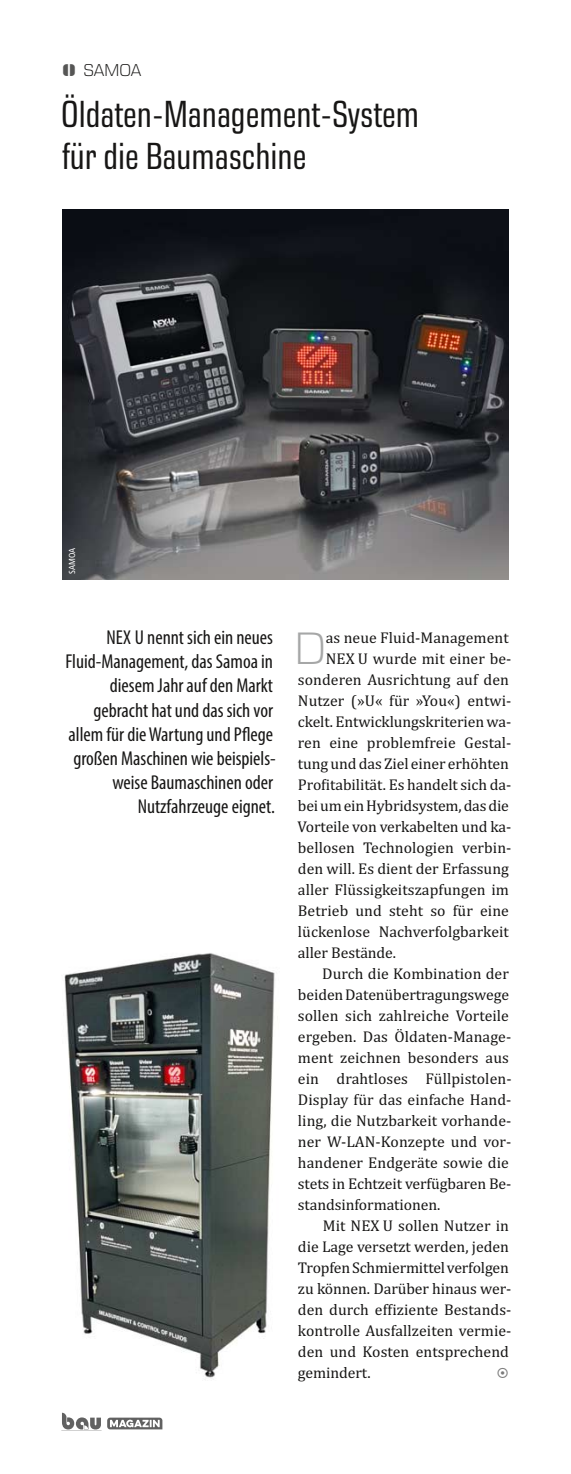
<style>
.page{position:relative;width:571px;height:1474px;background:#fff}
.page>*{position:absolute;margin:0;border:0;box-sizing:border-box;transform-origin:0 0}
.t1{font:300 46.2px "Eurostile Next LT Pro";color:#a6a7a7}
.t2{font:condensed 38.5px/42px "Eurostile Next LT Pro";color:#171615}
.t3{font:condensed 20.12px/24.2px "Myriad Pro";color:#171615;text-align:right}
.t4{font:300 17.5px "Eurostile Next LT Pro";letter-spacing:-.005em;color:#171615}
.t5{font:15.75px "Cambria";letter-spacing:.005em;color:#171615}
.t6{font:14px "Wingdings";color:#7a7a7a}
.t7{font:condensed 8.75px "Frutiger LT Pro";color:#fff}
.s1{font-family:"Stamp Out";font-weight:400;font-size:22.75px;color:#565655}
</style>
<div class="page">
<svg style="left:62px;top:1412px;width:39px;height:17px"></svg>
<svg style="left:107px;top:1417px;width:55px;height:12px"></svg>
<img style="left:64px;top:953px;width:214px;height:427px">
<img style="left:62px;top:210px;width:446px;height:369px">
<p class="t4" style="left:62px;top:60px;width:81px"><span class="s1">L</span> SAMOA</p>
<h2 class="t2" style="left:61px;top:93px;width:359px">Öldaten-Management-System für die Baumaschine</h2>
<p class="t7" style="left:67px;top:574px;width:27px;rotate:-90deg">SAMOA</p>
<p class="t3" style="left:65px;top:625px;width:212px">NEX U nennt sich ein neues<br>Fluid-Management, das Samoa in diesem Jahr auf den Markt gebracht hat und das sich vor allem für die Wartung und Pflege großen Maschinen wie beispiels&shy;weise Baumaschinen oder<br>Nutzfahrzeuge eignet.</p>
<h1 class="t1" style="left:295px;top:623px;width:33px">D</h1>
<p class="t5" style="left:325px;top:628px;width:184px">as neue Fluid‐Management</p>
<p class="t5" style="left:325px;top:649px;width:187px">NEX U wurde mit einer be‐</p>
<p class="t5" style="left:298px;top:670px;width:212px">sonderen Ausrichtung auf den</p>
<p class="t5" style="left:298px;top:691px;width:215px">Nutzer (»U« für »You«) entwi‐</p>
<p class="t5" style="left:298px;top:712px;width:215px">ckelt. Entwicklungskriterien wa‐</p>
<p class="t5" style="left:298px;top:733px;width:215px">ren eine problemfreie Gestal‐</p>
<p class="t5" style="left:298px;top:754px;width:212px">tung und das Ziel einer erhöhten</p>
<p class="t5" style="left:298px;top:775px;width:215px">Profitabilität. Es handelt sich da‐</p>
<p class="t5" style="left:298px;top:796px;width:212px">bei um ein Hybridsystem, das die</p>
<p class="t5" style="left:297px;top:817px;width:215px">Vorteile von verkabelten und ka‐</p>
<p class="t5" style="left:298px;top:838px;width:215px">bellosen Technologien verbin‐</p>
<p class="t5" style="left:298px;top:859px;width:212px">den will. Es dient der Erfassung</p>
<p class="t5" style="left:298px;top:880px;width:212px">aller Flüssigkeitszapfungen im</p>
<p class="t5" style="left:298px;top:901px;width:212px">Betrieb und steht so für eine</p>
<p class="t5" style="left:298px;top:922px;width:212px">lückenlose Nachverfolgbarkeit</p>
<p class="t5" style="left:298px;top:943px;width:100px">aller Bestände.</p>
<p class="t5" style="left:322px;top:964px;width:188px">Durch die Kombination der</p>
<p class="t5" style="left:298px;top:985px;width:212px">beiden Datenübertragungswege</p>
<p class="t5" style="left:298px;top:1006px;width:212px">sollen sich zahlreiche Vorteile</p>
<p class="t5" style="left:298px;top:1027px;width:215px">ergeben. Das Öldaten‐Manage‐</p>
<p class="t5" style="left:298px;top:1048px;width:212px">ment zeichnen besonders aus</p>
<p class="t5" style="left:298px;top:1069px;width:215px">ein drahtloses Füllpistolen‐</p>
<p class="t5" style="left:298px;top:1090px;width:215px">Display für das einfache Hand‐</p>
<p class="t5" style="left:298px;top:1111px;width:215px">ling, die Nutzbarkeit vorhande‐</p>
<p class="t5" style="left:298px;top:1132px;width:215px">ner W‐LAN‐Konzepte und vor‐</p>
<p class="t5" style="left:298px;top:1153px;width:212px">handener Endgeräte sowie die</p>
<p class="t5" style="left:298px;top:1174px;width:215px">stets in Echtzeit verfügbaren Be‐</p>
<p class="t5" style="left:298px;top:1195px;width:144px">standsinformationen.</p>
<p class="t5" style="left:322px;top:1216px;width:188px">Mit NEX U sollen Nutzer in</p>
<p class="t5" style="left:298px;top:1237px;width:212px">die Lage versetzt werden, jeden</p>
<p class="t5" style="left:298px;top:1258px;width:212px">Tropfen Schmiermittel verfolgen</p>
<p class="t5" style="left:298px;top:1279px;width:215px">zu können. Darüber hinaus wer‐</p>
<p class="t5" style="left:298px;top:1300px;width:215px">den durch effiziente Bestands‐</p>
<p class="t5" style="left:298px;top:1321px;width:215px">kontrolle Ausfallzeiten vermie‐</p>
<p class="t5" style="left:298px;top:1342px;width:212px">den und Kosten entsprechend</p>
<p class="t5" style="left:298px;top:1363px;width:74px">gemindert.</p>
<p class="t6" style="left:496px;top:1365px;width:14px">▪</p>
</div>
